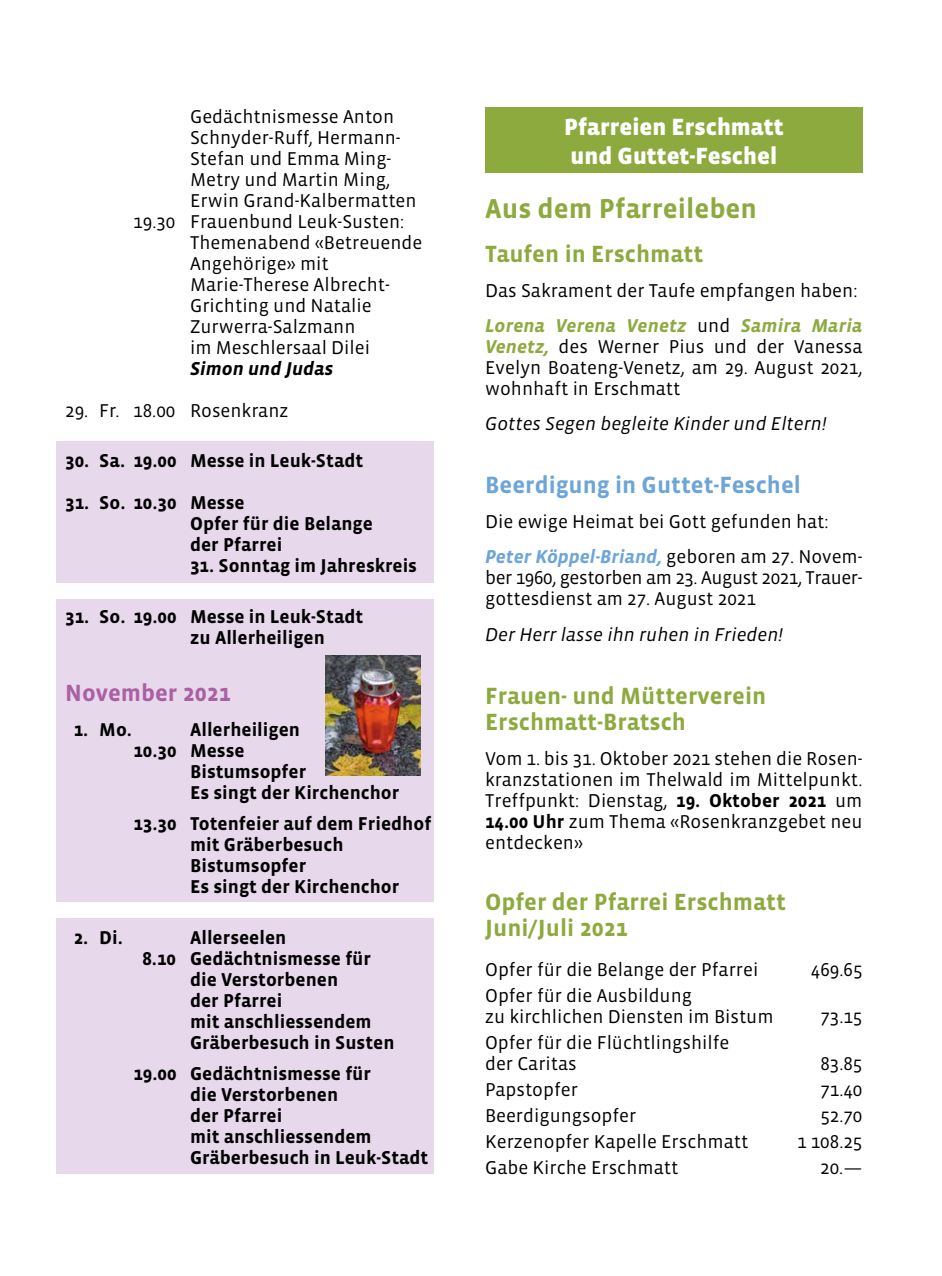
<style>
.page{position:relative;width:942px;height:1276px;background:#fff}
.page>*{position:absolute;margin:0;border:0;box-sizing:border-box;transform-origin:0 0}
.t1{font:700 28px "Vista Sans";color:#8daa3f}
.t2{font:700 24px/26px "Vista Sans";color:#8daa3f}
.t3{font:900 24px/28.8px "Vista Sans";color:#fff}
.t4{font:700 24px "Vista Sans";color:#6ca5d8}
.t5{font:700 24px "Vista Sans";color:#aa60a3}
.t6{font:19px/21px "Vista Sans";color:#000}
.t7{font:700 19px/21px "Vista Sans";color:#000}
.t8{font:19px/21px "Vista Sans";letter-spacing:-.02em;color:#000}
.t9{font:italic 19px "Vista Sans";color:#000}
.t10{font:italic 700 19px "Vista Sans";color:#000}
.s1{font-weight:700;font-style:italic;color:#8daa3f}
.s2{font-weight:700;font-style:italic;color:#6ca5d8}
.s3{font-weight:700}
</style>
<div class="page">
<div style="left:57px;top:441px;width:377px;height:142px;background:#e7d8ec"></div>
<div style="left:57px;top:918px;width:377px;height:256px;background:#e7d8ec"></div>
<div style="left:57px;top:599px;width:377px;height:302px;background:#e7d8ec"></div>
<div style="left:485px;top:108px;width:377px;height:65px;background:#8daa3f"></div>
<img style="left:325px;top:655px;width:95px;height:120px">
<p class="t6" style="left:190px;top:106px;width:205px">Gedächtnismesse Anton</p>
<p class="t6" style="left:190px;top:127px;width:212px">Schnyder-Ruff, Hermann-</p>
<p class="t6" style="left:190px;top:148px;width:203px">Stefan und Emma Ming-</p>
<p class="t6" style="left:190px;top:169px;width:201px">Metry und Martin Ming,</p>
<p class="t6" style="left:190px;top:190px;width:228px">Erwin Grand-Kalbermatten</p>
<p class="t6" style="left:133px;top:211px;width:272px">19.30 Frauenbund Leuk-Susten:</p>
<p class="t6" style="left:190px;top:232px;width:234px">Themenabend «Betreuende</p>
<p class="t6" style="left:190px;top:253px;width:140px">Angehörige» mit</p>
<p class="t6" style="left:190px;top:274px;width:201px">Marie-Therese Albrecht-</p>
<p class="t6" style="left:190px;top:295px;width:183px">Grichting und Natalie</p>
<p class="t6" style="left:190px;top:316px;width:167px">Zurwerra-Salzmann</p>
<p class="t6" style="left:190px;top:337px;width:181px">im Meschlersaal Dilei</p>
<p class="t10" style="left:190px;top:359px;width:145px">Simon und Judas</p>
<p class="t6" style="left:65px;top:401px;width:225px">29. Fr. 18.00 Rosenkranz</p>
<p class="t7" style="left:65px;top:450px;width:299px">30. Sa. 19.00 Messe in Leuk-Stadt</p>
<p class="t7" style="left:190px;top:492px;width:184px;text-indent:-125px">31. So. 10.30 Messe<br>Opfer für die Belange der Pfarrei</p>
<p class="t7" style="left:190px;top:555px;width:228px">31. Sonntag im Jahreskreis</p>
<p class="t7" style="left:190px;top:607px;width:174px;text-indent:-125px">31. So. 19.00 Messe in Leuk-Stadt zu Allerheiligen</p>
<p class="t5" style="left:65px;top:680px;width:167px">November 2021</p>
<p class="t7" style="left:74px;top:719px;width:60px">1. Mo.</p>
<p class="t7" style="left:133px;top:719px;width:168px;text-indent:57px">Allerheiligen<br>10.30 Messe</p>
<p class="t7" style="left:190px;top:761px;width:211px">Bistumsopfer<br>Es singt der Kirchenchor</p>
<p class="t7" style="left:190px;top:813px;width:242px;text-indent:-57px">13.30 Totenfeier auf dem Friedhof mit Gräberbesuch<br>Bistumsopfer<br>Es singt der Kirchenchor</p>
<p class="t7" style="left:74px;top:927px;width:51px">2. Di.</p>
<p class="t7" style="left:190px;top:927px;width:98px">Allerseelen</p>
<p class="t7" style="left:142px;top:948px;width:230px">8.10 Gedächtnismesse für</p>
<p class="t7" style="left:190px;top:969px;width:149px">die Verstorbenen</p>
<p class="t7" style="left:190px;top:990px;width:94px">der Pfarrei</p>
<p class="t7" style="left:190px;top:1011px;width:183px">mit anschliessendem</p>
<p class="t7" style="left:190px;top:1032px;width:206px">Gräberbesuch in Susten</p>
<p class="t7" style="left:190px;top:1063px;width:240px;text-indent:-57px">19.00 Gedächtnismesse für<br>die Verstorbenen<br>der Pfarrei<br>mit anschliessendem<br>Gräberbesuch in Leuk-Stadt</p>
<p class="t3" style="left:564px;top:113px;width:221px">Pfarreien Erschmatt und Guttet-Feschel</p>
<h1 class="t1" style="left:485px;top:194px;width:273px">Aus dem Pfarreileben</h1>
<p class="t2" style="left:485px;top:241px;width:219px">Taufen in Erschmatt</p>
<p class="t6" style="left:485px;top:273px;width:379px;line-height:35px">Das Sakrament der Taufe empfangen haben:<br><span class="s1">Lorena Verena Venetz</span> und <span class="s1">Samira Maria</span></p>
<p class="t6" style="left:485px;top:336px;width:379px;text-align:justify"><span class="s1">Venetz,</span> des Werner Pius und der Vanessa Evelyn Boateng-Venetz, am 29. August 2021, wohnhaft in Erschmatt</p>
<p class="t9" style="left:485px;top:414px;width:343px">Gottes Segen begleite Kinder und Eltern!</p>
<p class="t4" style="left:485px;top:473px;width:317px">Beerdigung in Guttet-Feschel</p>
<p class="t6" style="left:485px;top:505px;width:377px;line-height:35px">Die ewige Heimat bei Gott gefunden hat:<br><span class="s2">Peter Köppel-Briand,</span> geboren am 27. Novem-</p>
<p class="t8" style="left:485px;top:568px;width:377px">ber 1960, gestorben am 23. August 2021, Trauer&shy;gottesdienst am 27. August 2021</p>
<p class="t9" style="left:485px;top:624px;width:299px">Der Herr lasse ihn ruhen in Frieden!</p>
<p class="t2" style="left:485px;top:683px;width:282px">Frauen- und Mütterverein<br>Erschmatt-Bratsch</p>
<p class="t6" style="left:485px;top:748px;width:379px;text-align:justify">Vom 1. bis 31. Oktober 2021 stehen die Rosen&shy;kranzstationen im Thelwald im Mittelpunkt.<br>Treffpunkt: Dienstag, <span class="s3">19. Oktober 2021</span> um <span class="s3">14.00 Uhr</span> zum Thema «Rosenkranzgebet neu entdecken»</p>
<p class="t2" style="left:485px;top:889px;width:302px">Opfer der Pfarrei Erschmatt<br>Juni/Juli 2021</p>
<p class="t6" style="left:485px;top:959px;width:274px">Opfer für die Belange der Pfarrei</p>
<p class="t6" style="left:810px;top:959px;width:53px">469.65</p>
<p class="t6" style="left:485px;top:985px;width:290px">Opfer für die Ausbildung<br>zu kirchlichen Diensten im Bistum</p>
<p class="t6" style="left:820px;top:1006px;width:44px">73.15</p>
<p class="t6" style="left:485px;top:1032px;width:246px">Opfer für die Flüchtlingshilfe der Caritas</p>
<p class="t6" style="left:820px;top:1054px;width:44px">83.85</p>
<p class="t6" style="left:485px;top:1080px;width:94px">Papstopfer</p>
<p class="t6" style="left:820px;top:1080px;width:44px">71.40</p>
<p class="t6" style="left:485px;top:1106px;width:153px">Beerdigungsopfer</p>
<p class="t6" style="left:820px;top:1106px;width:44px">52.70</p>
<p class="t6" style="left:485px;top:1132px;width:265px">Kerzenopfer Kapelle Erschmatt</p>
<p class="t6" style="left:796px;top:1132px;width:67px">1 108.25</p>
<p class="t6" style="left:485px;top:1158px;width:195px">Gabe Kirche Erschmatt</p>
<p class="t6" style="left:820px;top:1158px;width:44px">20.—</p>
</div>
